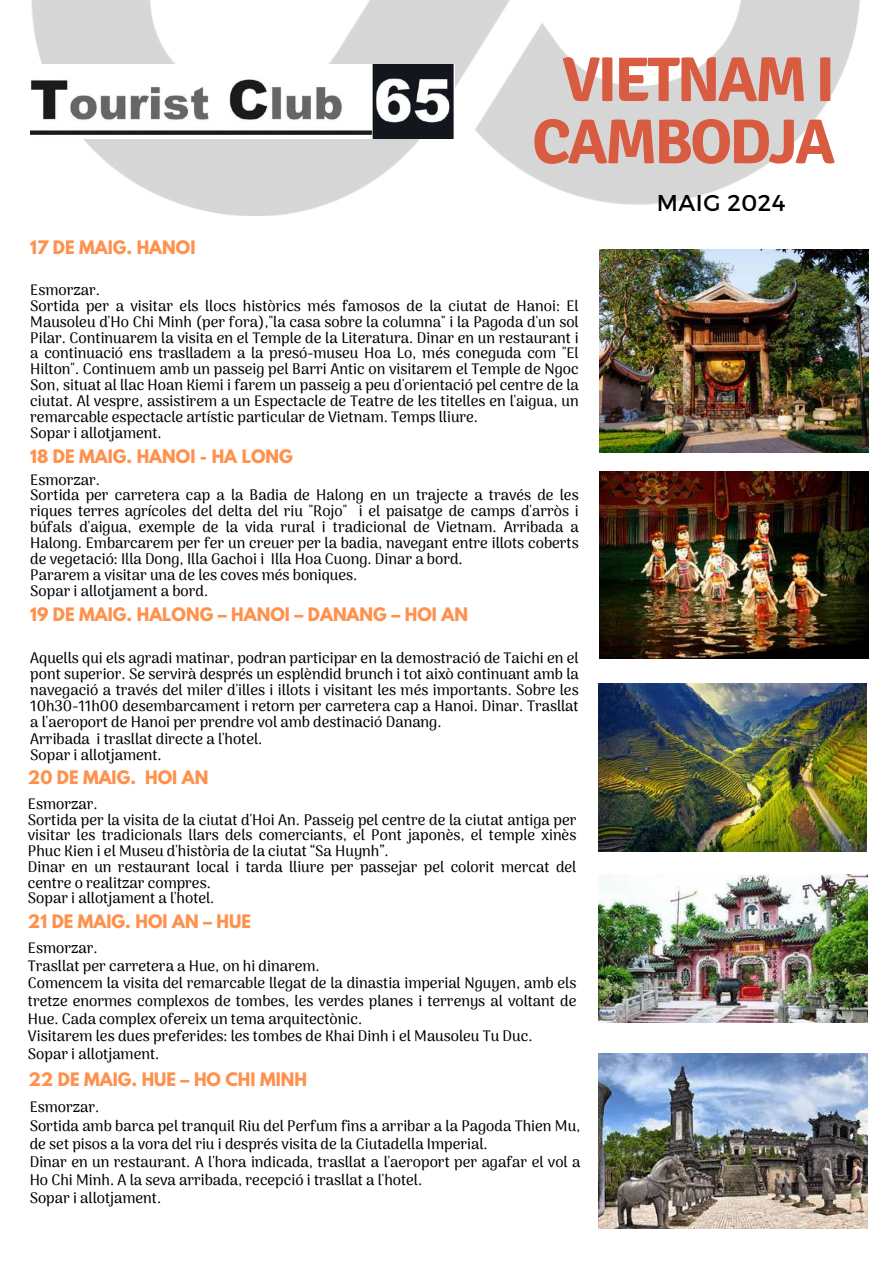
<style>
.page{position:relative;width:893px;height:1264px;background:#fff}
.page>*{position:absolute;margin:0;border:0;box-sizing:border-box;transform-origin:0 0}
.t1{font:700 63px/62.2px "Signika";letter-spacing:-.045em;color:#d85c41;text-align:center}
.t2{font:22.8px "Montserrat";letter-spacing:.025em;color:#000}
.t3{font:700 16.5px "League Spartan";color:#ff914d}
.t4{font:500 15px/15.9px "Arima Madurai";color:#000}
</style>
<div class="page">
<img style="left:31px;top:0;width:829px;height:215px">
<img style="left:599px;top:249px;width:269px;height:204px">
<img style="left:599px;top:471px;width:269px;height:187px">
<img style="left:598px;top:683px;width:268px;height:169px">
<img style="left:598px;top:874px;width:269px;height:148px">
<img style="left:598px;top:1053px;width:269px;height:174px">
<img style="left:30px;top:65px;width:424px;height:74px">
<h1 class="t1" style="left:532px;top:49px;width:304px">VIETNAM I<br>CAMBODJA</h1>
<h2 class="t2" style="left:656px;top:188px;width:130px">MAIG 2024</h2>
<p class="t3" style="left:30px;top:239px;width:167px">17 DE MAIG. HANOI</p>
<p class="t4" style="left:30px;top:282px;width:550px">Esmorzar.<br>Sortida per a visitar els llocs històrics més famosos de la ciutat de Hanoi: El Mausoleu d'Ho Chi Minh (per fora),"la casa sobre la columna" i la Pagoda d'un sol Pilar. Continuarem la visita en el Temple de la Literatura. Dinar en un restaurant i a continuació ens traslladem a la presó-museu Hoa Lo, més coneguda com "El Hilton". Continuem amb un passeig pel Barri Antic on visitarem el Temple de Ngoc Son, situat al llac Hoan Kiemi i farem un passeig a peu d'orientació pel centre de la ciutat. Al vespre, assistirem a un Espectacle de Teatre de les titelles en l'aigua, un remarcable espectacle artístic particular de Vietnam. Temps lliure.<br>Sopar i allotjament.</p>
<p class="t3" style="left:30px;top:448px;width:264px">18 DE MAIG. HANOI - HA LONG</p>
<p class="t4" style="left:30px;top:471px;width:550px">Esmorzar.<br>Sortida per carretera cap a la Badia de Halong en un trajecte a través de les riques terres agrícoles del delta del riu "Rojo" i el paisatge de camps d'arròs i búfals d'aigua, exemple de la vida rural i tradicional de Vietnam. Arribada a Halong. Embarcarem per fer un creuer per la badia, navegant entre illots coberts de vegetació: Illa Dong, Illa Gachoi i Illa Hoa Cuong. Dinar a bord.<br>Pararem a visitar una de les coves més boniques.<br>Sopar i allotjament a bord.</p>
<p class="t3" style="left:30px;top:605px;width:439px">19 DE MAIG. HALONG – HANOI – DANANG – HOI AN</p>
<p class="t4" style="left:30px;top:650px;width:550px">Aquells qui els agradi matinar, podran participar en la demostració de Taichi en el pont superior. Se servirà després un esplèndid brunch i tot això continuant amb la navegació a través del miler d'illes i illots i visitant les més importants. Sobre les 10h30-11h00 desembarcament i retorn per carretera cap a Hanoi. Dinar. Trasllat a l'aeroport de Hanoi per prendre vol amb destinació Danang.<br>Arribada i trasllat directe a l'hotel.<br>Sopar i allotjament.</p>
<p class="t3" style="left:28px;top:769px;width:182px">20 DE MAIG. HOI AN</p>
<p class="t4" style="left:28px;top:795px;width:550px">Esmorzar.<br>Sortida per la visita de la ciutat d'Hoi An. Passeig pel centre de la ciutat antiga per visitar les tradicionals llars dels comerciants, el Pont japonès, el temple xinès Phuc Kien i el Museu d'història de la ciutat “Sa Huynh”.<br>Dinar en un restaurant local i tarda lliure per passejar pel colorit mercat del centre o realitzar compres.<br>Sopar i allotjament a l'hotel.</p>
<p class="t3" style="left:28px;top:913px;width:224px">21 DE MAIG. HOI AN – HUE</p>
<p class="t4" style="left:28px;top:939px;width:550px;line-height:17.5px">Esmorzar.<br>Trasllat per carretera a Hue, on hi dinarem.<br>Comencem la visita del remarcable llegat de la dinastia imperial Nguyen, amb els tretze enormes complexos de tombes, les verdes planes i terrenys al voltant de Hue. Cada complex ofereix un tema arquitectònic.<br>Visitarem les dues preferides: les tombes de Khai Dinh i el Mausoleu Tu Duc.<br>Sopar i allotjament.</p>
<p class="t3" style="left:29px;top:1071px;width:280px">22 DE MAIG. HUE – HO CHI MINH</p>
<p class="t4" style="left:30px;top:1098px;width:552px;line-height:18px">Esmorzar.<br>Sortida amb barca pel tranquil Riu del Perfum fins a arribar a la Pagoda Thien Mu, de set pisos a la vora del riu i després visita de la Ciutadella Imperial.<br>Dinar en un restaurant. A l'hora indicada, trasllat a l'aeroport per agafar el vol a Ho Chi Minh. A la seva arribada, recepció i trasllat a l'hotel.<br>Sopar i allotjament.</p>
</div>
